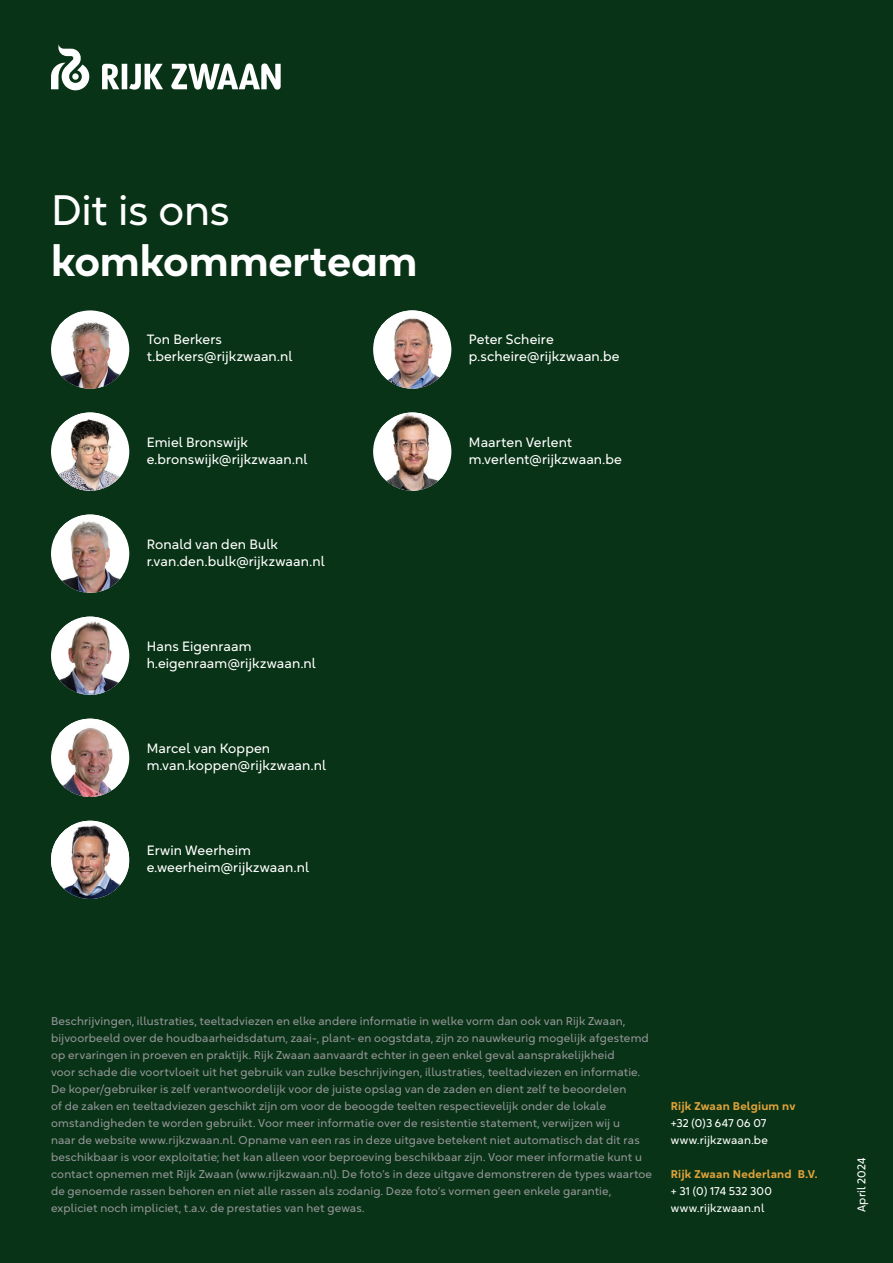
<style>
.page{position:relative;width:893px;height:1263px;background:#093316}
.page>*{position:absolute;margin:0;border:0;box-sizing:border-box;transform-origin:0 0}
.t1{font:700 42.45px "Oktah Neue";color:#fff}
.t2{font:42.45px "Oktah Neue";letter-spacing:-.01em;color:#fff}
.t3{font:13.5px/17px "Oktah Neue";letter-spacing:.01em;color:#fff}
.t4{font:11.25px/17px "Oktah Neue";letter-spacing:.015em;color:#939598}
.t5{font:11.25px/17px "Oktah Neue";letter-spacing:.02em;color:#fff}
.t6{font:700 11.25px "Oktah Neue";letter-spacing:.02em;color:#dea13a}
</style>
<div class="page">
<div style="left:51px;top:310px;width:78px;height:79px;background:#fff;border-radius:50%"></div>
<img style="left:59px;top:312px;width:61px;height:77px">
<div style="left:51px;top:412px;width:78px;height:79px;background:#fff;border-radius:50%"></div>
<img style="left:59px;top:412px;width:64px;height:79px">
<div style="left:51px;top:514px;width:78px;height:79px;background:#fff;border-radius:50%"></div>
<img style="left:58px;top:514px;width:64px;height:79px">
<div style="left:51px;top:617px;width:78px;height:78px;background:#fff;border-radius:50%"></div>
<img style="left:55px;top:617px;width:69px;height:78px">
<img style="left:375px;top:310px;width:73px;height:79px">
<div style="left:373px;top:412px;width:78px;height:79px;background:#fff;border-radius:50%"></div>
<img style="left:379px;top:412px;width:67px;height:79px">
<div style="left:51px;top:719px;width:78px;height:78px;background:#fff;border-radius:50%"></div>
<img style="left:59px;top:719px;width:62px;height:78px">
<img style="left:51px;top:821px;width:78px;height:78px">
<svg style="left:102px;top:63px;width:179px;height:27px"></svg>
<svg style="left:51px;top:44px;width:39px;height:47px"></svg>
<h1 class="t2" style="left:51px;top:179px;width:180px">Dit is ons</h1>
<h1 class="t1" style="left:51px;top:229px;width:368px">komkommerteam</h1>
<p class="t3" style="left:147px;top:330px;width:147px">Ton Berkers t.berkers@rijkzwaan.nl</p>
<p class="t3" style="left:147px;top:432px;width:162px">Emiel Bronswijk e.bronswijk@rijkzwaan.nl</p>
<p class="t3" style="left:147px;top:534px;width:180px">Ronald van den Bulk r.van.den.bulk@rijkzwaan.nl</p>
<p class="t3" style="left:147px;top:637px;width:171px">Hans Eigenraam h.eigenraam@rijkzwaan.nl</p>
<p class="t3" style="left:147px;top:739px;width:181px">Marcel van Koppen m.van.koppen@rijkzwaan.nl</p>
<p class="t3" style="left:147px;top:841px;width:164px">Erwin Weerheim e.weerheim@rijkzwaan.nl</p>
<p class="t3" style="left:469px;top:330px;width:152px">Peter Scheire p.scheire@rijkzwaan.be</p>
<p class="t3" style="left:469px;top:432px;width:155px">Maarten Verlent m.verlent@rijkzwaan.be</p>
<p class="t4" style="left:51px;top:1012px;width:603px">Beschrijvingen, illustraties, teeltadviezen en elke andere informatie in welke vorm dan ook van Rijk Zwaan, bijvoorbeeld over de houdbaarheidsdatum, zaai-, plant- en oogstdata, zijn zo nauwkeurig mogelijk afgestemd op ervaringen in proeven en praktijk. Rijk Zwaan aanvaardt echter in geen enkel geval aansprakelijkheid<br>voor schade die voortvloeit uit het gebruik van zulke beschrijvingen, illustraties, teeltadviezen en informatie.<br>De koper/gebruiker is zelf verantwoordelijk voor de juiste opslag van de zaden en dient zelf te beoordelen<br>of de zaken en teeltadviezen geschikt zijn om voor de beoogde teelten respectievelijk onder de lokale omstandigheden te worden gebruikt. Voor meer informatie over de resistentie statement, verwijzen wij u<br>naar de website www.rijkzwaan.nl. Opname van een ras in deze uitgave betekent niet automatisch dat dit ras beschikbaar is voor exploitatie; het kan alleen voor beproeving beschikbaar zijn. Voor meer informatie kunt u contact opnemen met Rijk Zwaan (www.rijkzwaan.nl). De foto’s in deze uitgave demonstreren de types waartoe de genoemde rassen behoren en niet alle rassen als zodanig. Deze foto’s vormen geen enkele garantie, expliciet noch impliciet, t.a.v. de prestaties van het gewas.</p>
<p class="t6" style="left:671px;top:1097px;width:126px">Rijk Zwaan Belgium nv</p>
<p class="t5" style="left:671px;top:1114px;width:99px">+32 (0)3 647 06 07 www.rijkzwaan.be</p>
<p class="t6" style="left:671px;top:1165px;width:148px">Rijk Zwaan Nederland B.V.</p>
<p class="t5" style="left:671px;top:1182px;width:103px">+ 31 (0) 174 532 300 www.rijkzwaan.nl</p>
<p class="t5" style="left:852px;top:1212px;width:56px;rotate:-90deg">April 2024</p>
</div>
